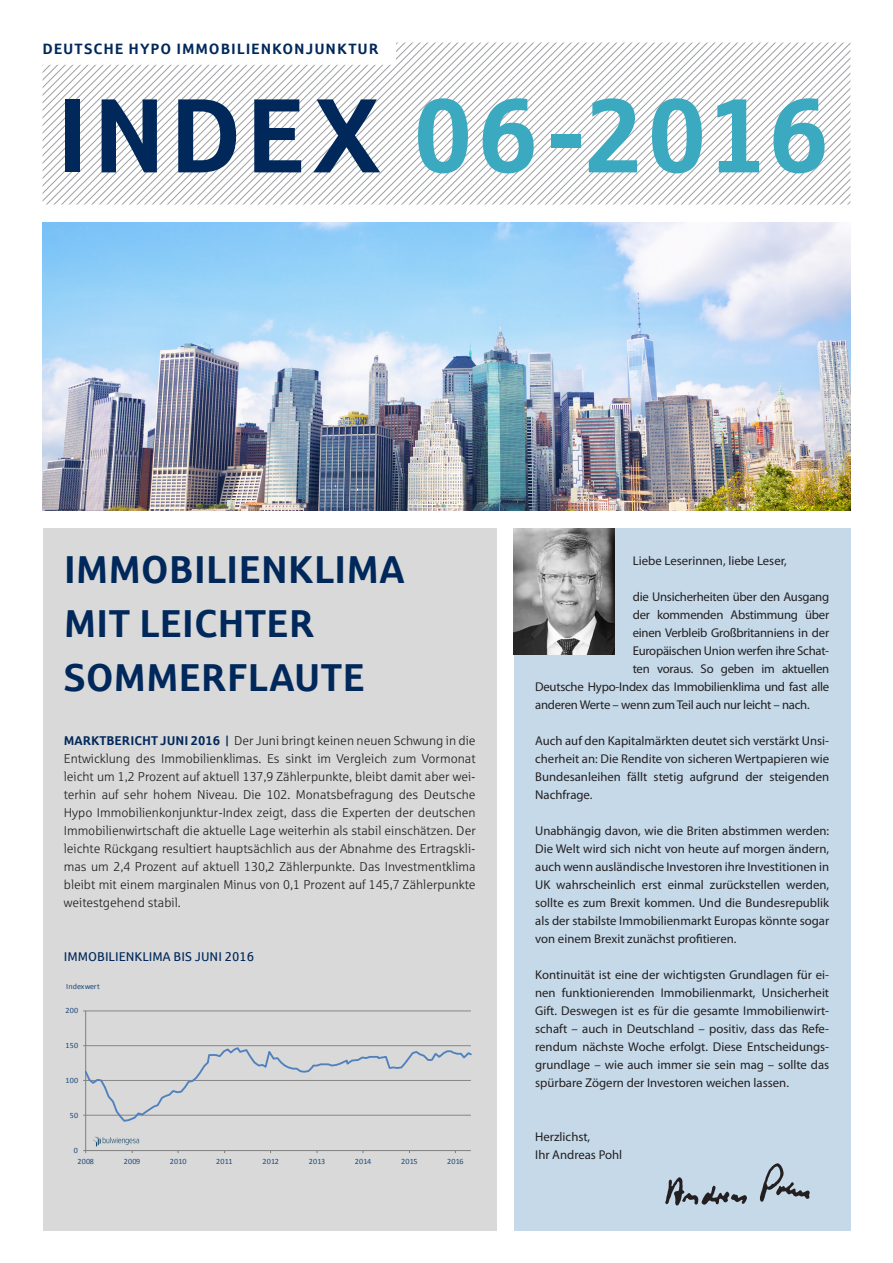
<style>
.page{position:relative;width:893px;height:1263px;background:#fff}
.page>*{position:absolute;margin:0;border:0;box-sizing:border-box;transform-origin:0 0}
.t1{font:700 105px "Sparkasse Rg";letter-spacing:.03em;color:#3baac0}
.t2{font:700 39px "Sparkasse Rg";color:#00285b}
.t3{font:700 15px "Sparkasse Rg";letter-spacing:.06em;color:#00285b}
.t4{font:12.75px/18px "Myriad Pro";letter-spacing:-.02em;color:#231f20;text-align:justify}
.t5{font:12.75px/18px "Sparkasse Lt";color:#231f20;text-align:justify}
.t6{font:12.75px "Myriad Pro";color:#231f20}
.t7{font:12.75px "Sparkasse Rg";color:#00285b}
.t8{font:8.1px "Calibri";letter-spacing:.03em;color:#1f497d}
.s1{color:#00285b}
.s2{font-family:"Sparkasse Rg";font-weight:700;color:#00285b}
</style>
<div class="page">
<svg style="left:398px;top:45px;width:451px;height:4px"></svg>
<svg style="left:396px;top:49px;width:454px;height:4px"></svg>
<svg style="left:397px;top:53px;width:452px;height:4px"></svg>
<svg style="left:398px;top:60px;width:451px;height:4px"></svg>
<svg style="left:43px;top:64px;width:807px;height:4px"></svg>
<svg style="left:43px;top:68px;width:806px;height:4px"></svg>
<svg style="left:43px;top:72px;width:807px;height:3px"></svg>
<svg style="left:43px;top:75px;width:806px;height:4px"></svg>
<svg style="left:43px;top:79px;width:807px;height:4px"></svg>
<svg style="left:43px;top:83px;width:806px;height:4px"></svg>
<svg style="left:43px;top:87px;width:807px;height:4px"></svg>
<svg style="left:43px;top:91px;width:806px;height:3px"></svg>
<svg style="left:43px;top:94px;width:807px;height:4px"></svg>
<svg style="left:43px;top:98px;width:806px;height:4px"></svg>
<svg style="left:43px;top:102px;width:807px;height:4px"></svg>
<svg style="left:43px;top:106px;width:806px;height:3px"></svg>
<svg style="left:43px;top:109px;width:807px;height:4px"></svg>
<svg style="left:43px;top:113px;width:806px;height:4px"></svg>
<svg style="left:43px;top:117px;width:807px;height:4px"></svg>
<svg style="left:43px;top:121px;width:806px;height:4px"></svg>
<svg style="left:43px;top:125px;width:807px;height:3px"></svg>
<svg style="left:43px;top:128px;width:806px;height:4px"></svg>
<svg style="left:43px;top:132px;width:807px;height:4px"></svg>
<svg style="left:43px;top:136px;width:806px;height:4px"></svg>
<svg style="left:43px;top:140px;width:807px;height:3px"></svg>
<svg style="left:43px;top:143px;width:806px;height:4px"></svg>
<svg style="left:43px;top:147px;width:807px;height:4px"></svg>
<svg style="left:43px;top:151px;width:807px;height:54px"></svg>
<div style="left:514px;top:529px;width:336px;height:702px;background:#c5d9e9"></div>
<img style="left:514px;top:529px;width:101px;height:126px">
<div style="left:43px;top:529px;width:453px;height:702px;background:#d9d9d9"></div>
<div style="left:64px;top:979px;width:412px;height:198px;background:#d9d9d9"></div>
<hr style="left:86px;top:1011px;width:385px;height:1px;background:#868686">
<hr style="left:85px;top:1011px;width:1px;height:139px;background:#7f7f7f">
<hr style="left:86px;top:1150px;width:385px;height:1px;background:#7f7f7f">
<svg style="left:83px;top:1045px;width:388px;height:78px"></svg>
<img style="left:93px;top:1136px;width:47px;height:10px">
<img style="left:43px;top:223px;width:807px;height:288px">
<img style="left:643px;top:1149px;width:179px;height:71px">
<p class="t3" style="left:43px;top:39px;width:338px">DEUTSCHE HYPO IMMOBILIENKONJUNKTUR</p>
<p class="t1" style="left:56px;top:69px;width:774px"><span class="s1">INDEX</span> 06-2016</p>
<p class="t2" style="left:64px;top:544px;width:342px">IMMOBILIENKLIMA</p>
<p class="t2" style="left:64px;top:598px;width:252px">MIT LEICHTER</p>
<p class="t2" style="left:64px;top:652px;width:302px">SOMMERFLAUTE</p>
<p class="t5" style="left:64px;top:731px;width:413px"><span class="s2">MARKTBERICHT JUNI 2016 |</span> Der Juni bringt keinen neuen Schwung in die Entwicklung des Immobilienklimas. Es sinkt im Vergleich zum Vormonat leicht um 1,2 Prozent auf aktuell 137,9 Zählerpunkte, bleibt damit aber wei&shy;terhin auf sehr hohem Niveau. Die 102. Monatsbefragung des Deutsche Hypo Immobilienkonjunktur-Index zeigt, dass die Experten der deutschen Immobilienwirtschaft die aktuelle Lage weiterhin als stabil einschätzen. Der leichte Rückgang resultiert hauptsächlich aus der Abnahme des Ertragskli&shy;mas um 2,4 Prozent auf aktuell 130,2 Zählerpunkte. Das Investmentklima bleibt mit einem marginalen Minus von 0,1 Prozent auf 145,7 Zählerpunkte weitestgehend stabil.</p>
<p class="t7" style="left:64px;top:948px;width:192px">IMMOBILIENKLIMA BIS JUNI 2016</p>
<p class="t8" style="left:66px;top:981px;width:35px">Indexwert</p>
<p class="t8" style="left:65px;top:1005px;width:14px">200</p>
<p class="t8" style="left:65px;top:1040px;width:14px">150</p>
<p class="t8" style="left:65px;top:1075px;width:14px">100</p>
<p class="t8" style="left:70px;top:1110px;width:10px">50</p>
<p class="t8" style="left:74px;top:1145px;width:6px">0</p>
<p class="t8" style="left:77px;top:1156px;width:18px">2008</p>
<p class="t8" style="left:124px;top:1156px;width:18px">2009</p>
<p class="t8" style="left:170px;top:1156px;width:18px">2010</p>
<p class="t8" style="left:216px;top:1156px;width:18px">2011</p>
<p class="t8" style="left:262px;top:1156px;width:18px">2012</p>
<p class="t8" style="left:309px;top:1156px;width:18px">2013</p>
<p class="t8" style="left:355px;top:1156px;width:18px">2014</p>
<p class="t8" style="left:401px;top:1156px;width:18px">2015</p>
<p class="t8" style="left:447px;top:1156px;width:18px">2016</p>
<p class="t6" style="left:633px;top:552px;width:156px">Liebe Leserinnen, liebe Leser,</p>
<p class="t4" style="left:633px;top:587px;width:198px">die Unsicherheiten über den Ausgang</p>
<p class="t4" style="left:633px;top:605px;width:198px">der kommenden Abstimmung über</p>
<p class="t4" style="left:633px;top:623px;width:198px">einen Verbleib Großbritanniens in der</p>
<p class="t4" style="left:633px;top:641px;width:198px">Europäischen Union werfen ihre Schat-</p>
<p class="t4" style="left:633px;top:659px;width:198px">ten voraus. So geben im aktuellen</p>
<p class="t4" style="left:535px;top:677px;width:296px">Deutsche Hypo-Index das Immobilienklima und fast alle</p>
<p class="t4" style="left:535px;top:695px;width:276px">anderen Werte – wenn zum Teil auch nur leicht – nach.</p>
<p class="t4" style="left:535px;top:731px;width:296px">Auch auf den Kapitalmärkten deutet sich verstärkt Unsi&shy;cherheit an: Die Rendite von sicheren Wertpapieren wie Bundesanleihen fällt stetig aufgrund der steigenden Nachfrage.</p>
<p class="t4" style="left:535px;top:821px;width:296px">Unabhängig davon, wie die Briten abstimmen werden:<br>Die Welt wird sich nicht von heute auf morgen ändern, auch wenn ausländische Investoren ihre Investitionen in UK wahrscheinlich erst einmal zurückstellen werden, sollte es zum Brexit kommen. Und die Bundesrepublik als der stabilste Immobilienmarkt Europas könnte sogar von einem Brexit zunächst profitieren.</p>
<p class="t4" style="left:535px;top:965px;width:296px">Kontinuität ist eine der wichtigsten Grundlagen für ei&shy;nen funktionierenden Immobilienmarkt, Unsicherheit Gift. Deswegen ist es für die gesamte Immobilienwirt&shy;schaft – auch in Deutschland – positiv, dass das Refe&shy;rendum nächste Woche erfolgt. Diese Entscheidungs&shy;grundlage – wie auch immer sie sein mag – sollte das spürbare Zögern der Investoren weichen lassen.</p>
<p class="t6" style="left:535px;top:1128px;width:57px">Herzlichst,</p>
<p class="t6" style="left:535px;top:1146px;width:89px">Ihr Andreas Pohl</p>
</div>
